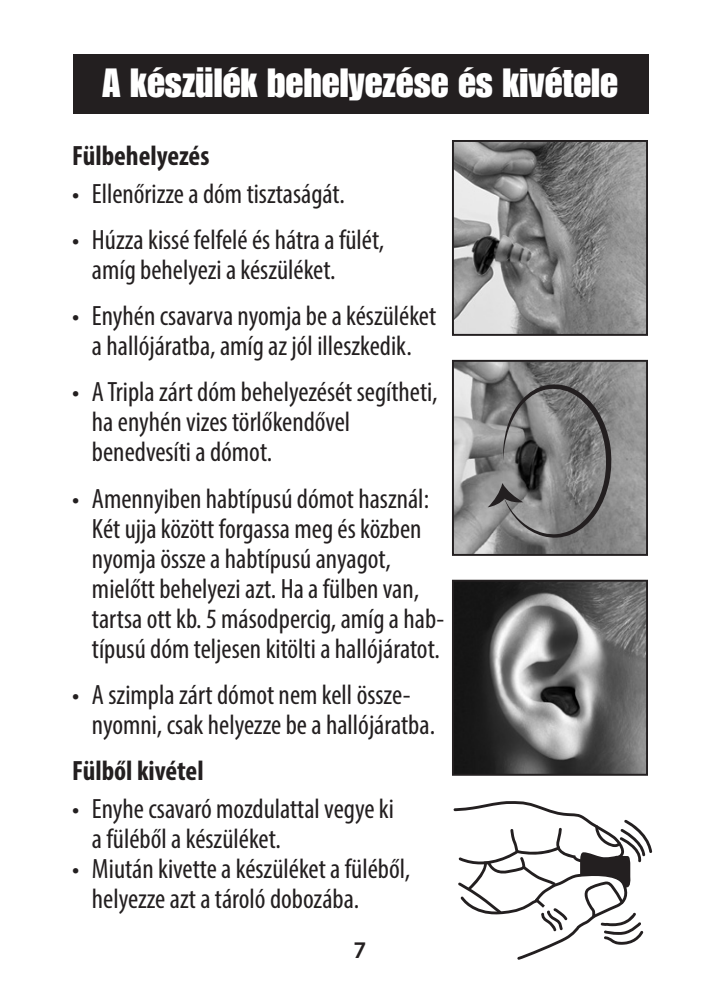
<style>
.page{position:relative;width:720px;height:1008px;background:#fff}
.page>*{position:absolute;margin:0;border:0;box-sizing:border-box;transform-origin:0 0}
.t1{font:40px "Impact";color:#fff}
.bullet_copy{font:condensed 28px/30px "Myriad Pro";color:#231f20}
.bullet_copy-2{font:700 condensed 28px "Myriad Pro";color:#231f20}
.t2{font:600 24px "Myriad Pro";color:#231f20}
</style>
<div class="page">
<div style="left:73px;top:54px;width:576px;height:60px;background:#231f20"></div>
<img style="left:455px;top:143px;width:190px;height:190px">
<div style="left:452px;top:140px;width:196px;height:196px;border:2px solid #231f20"></div>
<img style="left:455px;top:583px;width:190px;height:190px">
<div style="left:452px;top:580px;width:196px;height:196px;border:2px solid #231f20"></div>
<img style="left:455px;top:363px;width:190px;height:190px">
<div style="left:452px;top:360px;width:196px;height:196px;border:2px solid #231f20"></div>
<svg style="left:488px;top:383px;width:124px;height:155px"></svg>
<svg style="left:454px;top:801px;width:198px;height:159px"></svg>
<p class="t1" style="left:102px;top:60px;width:517px">A készülék behelyezése és kivétele</p>
<p class="bullet_copy-2" style="left:72px;top:138px;width:139px">Fülbehelyezés</p>
<p class="bullet_copy" style="left:72px;top:178px;width:274px">• Ellenőrizze a dóm tisztaságát.</p>
<p class="bullet_copy" style="left:92px;top:225px;width:294px;text-indent:-20px">• Húzza kissé felfelé és hátra a fülét, amíg behelyezi a készüléket.</p>
<p class="bullet_copy" style="left:72px;top:301px;width:366px;text-align:center">• Enyhén csavarva nyomja be a készüléket a hallójáratba, amíg az jól illeszkedik.</p>
<p class="bullet_copy" style="left:92px;top:377px;width:347px;text-indent:-20px">• A Tripla zárt dóm behelyezését segítheti, ha enyhén vizes törlőkendővel benedvesíti a dómot.</p>
<p class="bullet_copy" style="left:92px;top:483px;width:354px;text-indent:-20px">• Amennyiben habtípusú dómot használ:<br>Két ujja között forgassa meg és közben nyomja össze a habtípusú anyagot, mielőtt behelyezi azt. Ha a fülben van, tartsa ott kb. 5 másodpercig, amíg a hab&shy;típusú dóm teljesen kitölti a hallójáratot.</p>
<p class="bullet_copy" style="left:92px;top:679px;width:345px;text-indent:-20px">• A szimpla zárt dómot nem kell össze&shy;nyomni, csak helyezze be a hallójáratba.</p>
<p class="bullet_copy-2" style="left:72px;top:753px;width:133px">Fülből kivétel</p>
<p class="bullet_copy" style="left:72px;top:793px;width:323px">• Enyhe csavaró mozdulattal vegye ki</p>
<p class="bullet_copy" style="left:92px;top:823px;width:190px">a füléből a készüléket.</p>
<p class="bullet_copy" style="left:72px;top:853px;width:340px">• Miután kivette a készüléket a füléből,</p>
<p class="bullet_copy" style="left:92px;top:883px;width:269px">helyezze azt a tároló dobozába.</p>
<p class="t2" style="left:354px;top:934px;width:14px">7</p>
</div>
